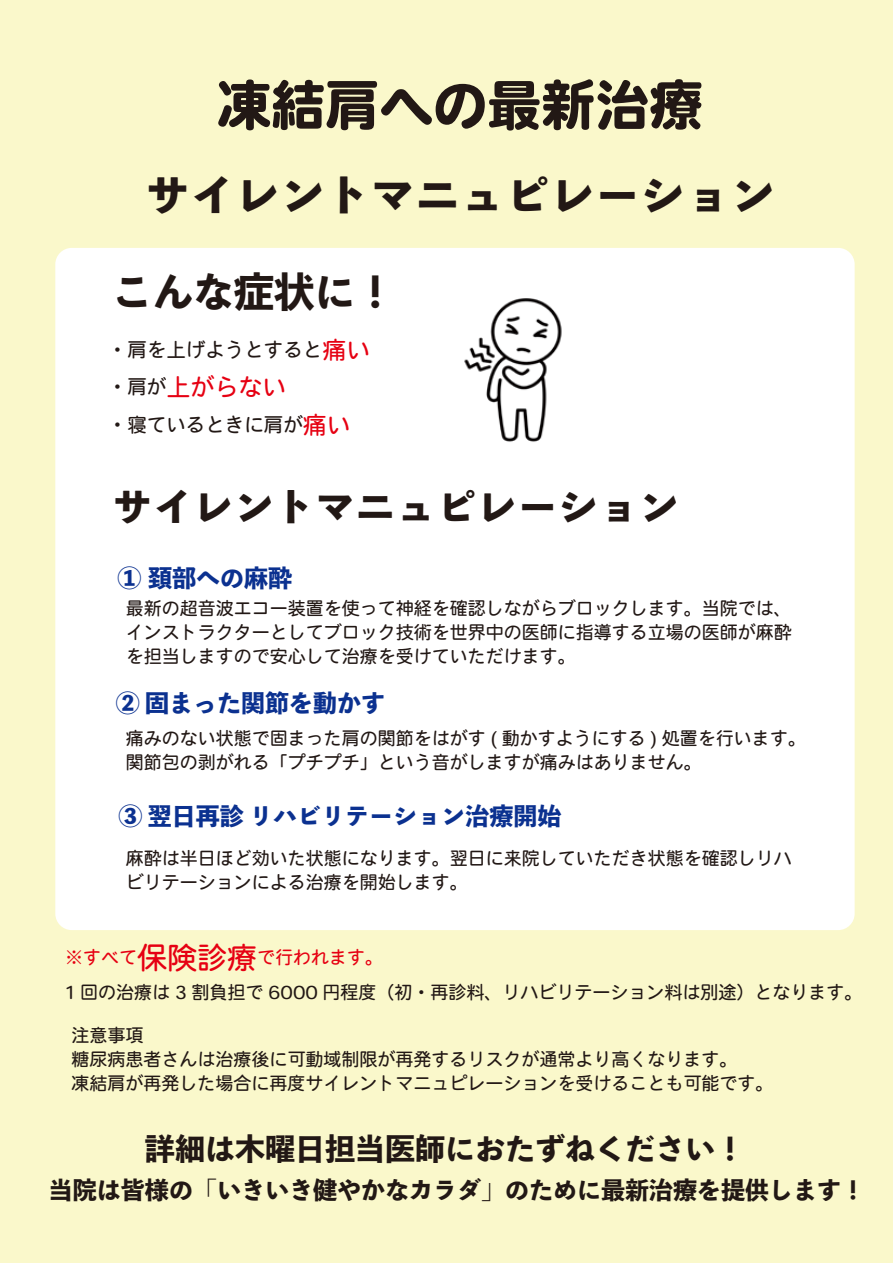
<style>
.page{position:relative;width:893px;height:1263px;background:#faf8cb}
.page>*{position:absolute;margin:0;border:0;box-sizing:border-box;transform-origin:0 0}
.t1{font:54px "Heisei Maru Go Std W8";color:#221815}
.t2{font:800 45px "Toppan Bunkyu Midashi Gothic Std N";color:#221815}
.t3{font:800 40.5px "Toppan Bunkyu Midashi Gothic Std N";color:#221815}
.t4{font:800 30px "Toppan Bunkyu Midashi Gothic Std N";color:#221815}
.t5{font:800 24px "Toppan Bunkyu Midashi Gothic Std N";color:#0b3190}
.t6{font:800 24px "Toppan Bunkyu Midashi Gothic Std N";color:#221815}
.t7{font:24px "Heisei Maru Go Std W4";color:#e60012}
.t8{font:19.5px "Heisei Maru Go Std W4";color:#221815}
.t9{font:18px/24px "Heisei Maru Go Std W4";color:#221815}
.s1{font-size:24px;color:#e60012}
.s2{font-size:19.5px;color:#221815}
.s3{color:#e60012}
.s4{font-size:30px;color:#e60012}
</style>
<div class="page">
<div style="left:55px;top:248px;width:800px;height:682px;background:#fff;border-radius:16px"></div>
<img style="left:464px;top:298px;width:98px;height:144px">
<h1 class="t1" style="left:217px;top:75px;width:487px">凍結肩への最新治療</h1>
<h2 class="t2" style="left:145px;top:160px;width:631px">サイレントマニュピレーション</h2>
<h3 class="t3" style="left:112px;top:261px;width:285px">こんな症状に！</h3>
<p class="t8" style="left:108px;top:336px;width:264px">・肩を上げようとすると<span class="s1">痛い</span></p>
<h3 class="t7" style="left:108px;top:371px;width:180px"><span class="s2">・肩が</span>上がらない</h3>
<p class="t8" style="left:108px;top:411px;width:245px">・寝ているときに肩が<span class="s1">痛い</span></p>
<h3 class="t3" style="left:112px;top:475px;width:568px">サイレントマニュピレーション</h3>
<h3 class="t5" style="left:117px;top:559px;width:176px">① 頚部への麻酔</h3>
<p class="t9" style="left:126px;top:596px;width:668px;text-align:justify">最新の超音波エコー装置を使って神経を確認しながらブロックします。当院では、インストラクターとしてブロック技術を世界中の医師に指導する立場の医師が麻酔を担当しますので安心して治療を受けていただけます。</p>
<h3 class="t5" style="left:116px;top:684px;width:271px">② 固まった関節を動かす</h3>
<p class="t9" style="left:126px;top:726px;width:682px">痛みのない状態で固まった肩の関節をはがす ( 動かすようにする ) 処置を行います。関節包の剥がれる「プチプチ」という音がしますが痛みはありません。</p>
<h3 class="t5" style="left:118px;top:797px;width:444px">③ 翌日再診 リハビリテーション治療開始</h3>
<p class="t9" style="left:126px;top:846px;width:668px">麻酔は半日ほど効いた状態になります。翌日に来院していただき状態を確認しリハビリテーションによる治療を開始します。</p>
<p class="t9" style="left:65px;top:940px;width:799px;line-height:34.5px"><span class="s3">※すべて</span><span class="s4">保険診療</span><span class="s3">で行われます。<br></span>1 回の治療は 3 割負担で 6000 円程度（初・再診料、リハビリテーション料は別途）となります。</p>
<p class="t9" style="left:71px;top:1024px;width:704px">注意事項<br>糖尿病患者さんは治療後に可動域制限が再発するリスクが通常より高くなります。<br>凍結肩が再発した場合に再度サイレントマニュピレーションを受けることも可能です。</p>
<h3 class="t4" style="left:145px;top:1125px;width:601px">詳細は木曜日担当医師におたずねください！</h3>
<h3 class="t6" style="left:49px;top:1172px;width:818px">当院は皆様の「いきいき健やかなカラダ」のために最新治療を提供します！</h3>
</div>
